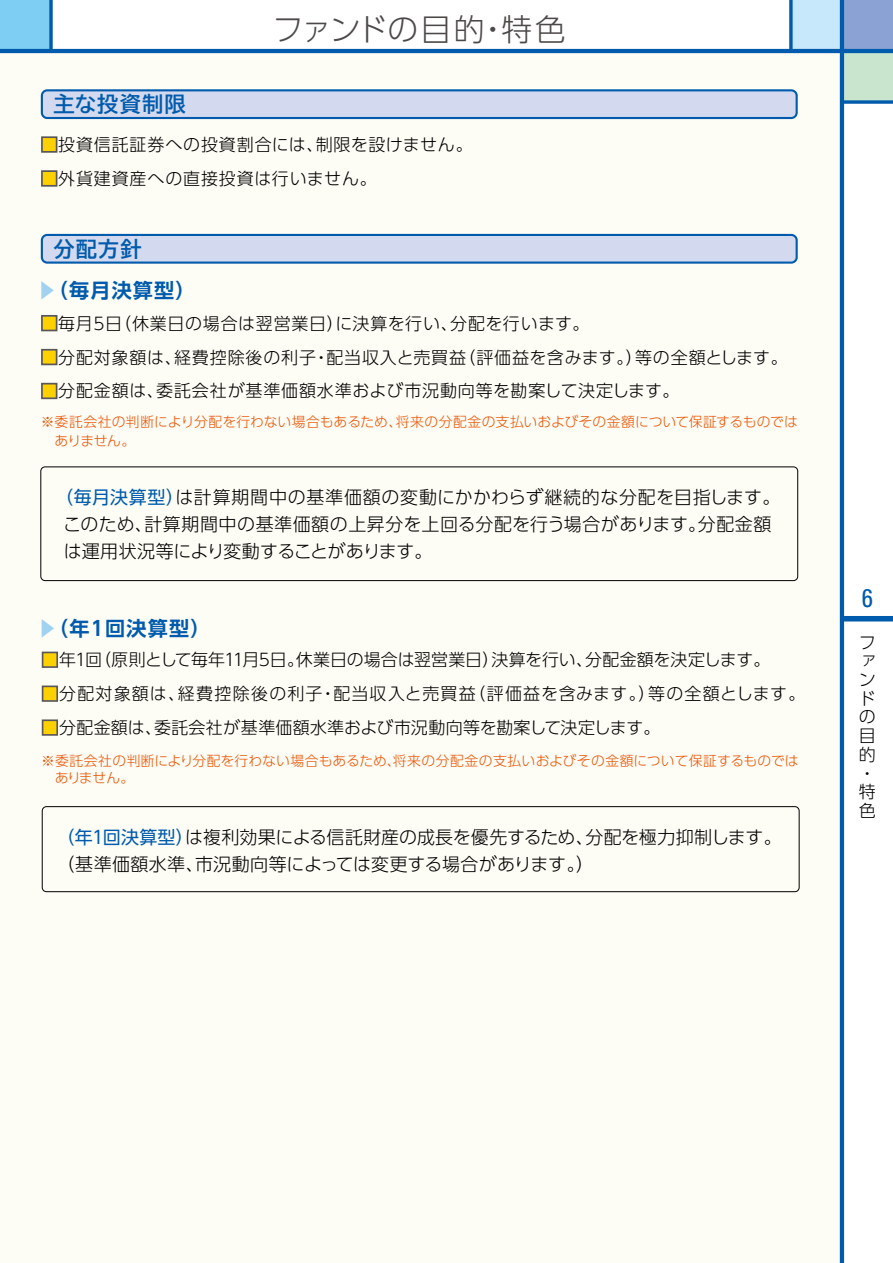
<style>
.page{position:relative;width:893px;height:1263px;background:#fff}
.page>*{position:absolute;margin:0;border:0;box-sizing:border-box;transform-origin:0 0}
.t1{font:300 30.9px "UD Shin Go Pro";letter-spacing:.005em;color:#4c4948}
.t2{font:condensed 25.5px "Univers";color:#005bac}
.t3{font:700 21.3px "TBUD Go Std";letter-spacing:.05em;color:#005bac}
.t4{font:700 20.1px "UD Shin Go Pro De";letter-spacing:.06em;color:#005bac}
.t5{font:300 18px/27px "UD Shin Go Pro";letter-spacing:.01em;color:#000}
.t6{font:300 16.95px "UD Shin Go Pro";letter-spacing:.05em;color:#000}
.t7{font:300 16.95px/18.8px "UD Shin Go Pro";letter-spacing:.03em;color:#000}
.t8{font:300 16.95px "UD Shin Go Pro";letter-spacing:-.01em;color:#000}
.t9{font:300 16.95px "UD Shin Go Pro";letter-spacing:.065em;color:#000}
.t10{font:300 13.8px/19.2px "UD Shin Go Pro";letter-spacing:.01em;color:#ea5504}
.s1{color:#fdd000}
.s2{color:#a0d2f2}
.s3{font-weight:400;color:#005bac}
</style>
<div class="page">
<div style="left:0;top:0;width:51px;height:51px;background:#7ecef4"></div>
<svg style="left:49px;top:0;width:4px;height:49px"></svg>
<div style="left:842px;top:0;width:51px;height:51px;background:#8aa3d4"></div>
<div style="left:842px;top:51px;width:51px;height:51px;background:#cae5cd"></div>
<div style="left:791px;top:0;width:51px;height:51px;background:#c7e8fa"></div>
<div style="left:0;top:51px;width:842px;height:1212px;background:#fdfcf5"></div>
<div style="left:842px;top:616px;width:51px;height:5px;background:#005bac"></div>
<hr style="left:840px;top:0;width:4px;height:1263px;background:#005bac">
<hr style="left:0;top:49px;width:893px;height:4px;background:#005bac">
<svg style="left:844px;top:100px;width:49px;height:4px"></svg>
<svg style="left:789px;top:0;width:4px;height:49px"></svg>
<svg style="left:41px;top:89px;width:757px;height:30px;background:#b5c8e5"></svg>
<div style="left:41px;top:136px;width:16px;height:17px;border:2px solid #595757"></div>
<div style="left:41px;top:170px;width:16px;height:17px;border:2px solid #595757"></div>
<svg style="left:41px;top:234px;width:757px;height:30px;background:#b5c8e5"></svg>
<div style="left:41px;top:315px;width:16px;height:16px;border:2px solid #595757"></div>
<div style="left:41px;top:349px;width:16px;height:16px;border:2px solid #595757"></div>
<div style="left:41px;top:383px;width:16px;height:16px;border:2px solid #595757"></div>
<div style="left:41px;top:467px;width:757px;height:114px;border:1px solid #000;border-radius:4px"></div>
<div style="left:42px;top:652px;width:16px;height:16px;border:2px solid #595757"></div>
<div style="left:42px;top:685px;width:16px;height:17px;border:2px solid #595757"></div>
<div style="left:42px;top:719px;width:16px;height:17px;border:2px solid #595757"></div>
<div style="left:42px;top:806px;width:757px;height:86px;border:1px solid #000;border-radius:4px"></div>
<h1 class="t1" style="left:272px;top:4px;width:295px">ファンドの目的・特色</h1>
<p class="t3" style="left:54px;top:87px;width:134px">主な投資制限</p>
<p class="t6" style="left:41px;top:131px;width:433px"><span class="s1">■</span>投資信託証券への投資割合には、制限を設けません。</p>
<p class="t6" style="left:41px;top:165px;width:338px"><span class="s1">■</span>外貨建資産への直接投資は行いません。</p>
<p class="t3" style="left:54px;top:231px;width:90px">分配方針</p>
<p class="t4" style="left:37px;top:274px;width:160px"><span class="s2">▶</span>（毎月決算型）</p>
<p class="t7" style="left:41px;top:313px;width:550px"><span class="s1">■</span>毎月5日（休業日の場合は翌営業日）に決算を行い、分配を行います。</p>
<p class="t6" style="left:41px;top:343px;width:748px"><span class="s1">■</span>分配対象額は、経費控除後の利子・配当収入と売買益（評価益を含みます。）等の全額とします。</p>
<p class="t6" style="left:41px;top:377px;width:640px"><span class="s1">■</span>分配金額は、委託会社が基準価額水準および市況動向等を勘案して決定します。</p>
<p class="t10" style="left:55px;top:411px;width:745px;text-indent:-14px">※委託会社の判断により分配を行わない場合もあるため、将来の分配金の支払いおよびその金額について保証するものではありません。</p>
<p class="t5" style="left:63px;top:483px;width:719px;text-indent:-8px"><span class="s3">（毎月決算型）</span>は計算期間中の基準価額の変動にかかわらず継続的な分配を目指します。このため、計算期間中の基準価額の上昇分を上回る分配を行う場合があります。分配金額は運用状況等により変動することがあります。</p>
<p class="t4" style="left:37px;top:612px;width:175px"><span class="s2">▶</span>（年1回決算型）</p>
<p class="t8" style="left:41px;top:646px;width:731px"><span class="s1">■</span>年1回（原則として毎年11月5日。休業日の場合は翌営業日）決算を行い、分配金額を決定します。</p>
<p class="t9" style="left:41px;top:680px;width:766px"><span class="s1">■</span>分配対象額は、経費控除後の利子・配当収入と売買益（評価益を含みます。）等の全額とします。</p>
<p class="t7" style="left:41px;top:718px;width:621px"><span class="s1">■</span>分配金額は、委託会社が基準価額水準および市況動向等を勘案して決定します。</p>
<p class="t10" style="left:55px;top:751px;width:745px;line-height:17px;text-indent:-14px">※委託会社の判断により分配を行わない場合もあるため、将来の分配金の支払いおよびその金額について保証するものではありません。</p>
<p class="t5" style="left:57px;top:823px;width:727px"><span class="s3">（年1回決算型）</span>は複利効果による信託財産の成長を優先するため、分配を極力抑制します。（基準価額水準、市況動向等によっては変更する場合があります。）</p>
<h2 class="t2" style="left:862px;top:582px;width:13px">6</h2>
<p class="t7" style="left:859px;top:632px;width:18px">ファンドの目的・特色</p>
</div>
